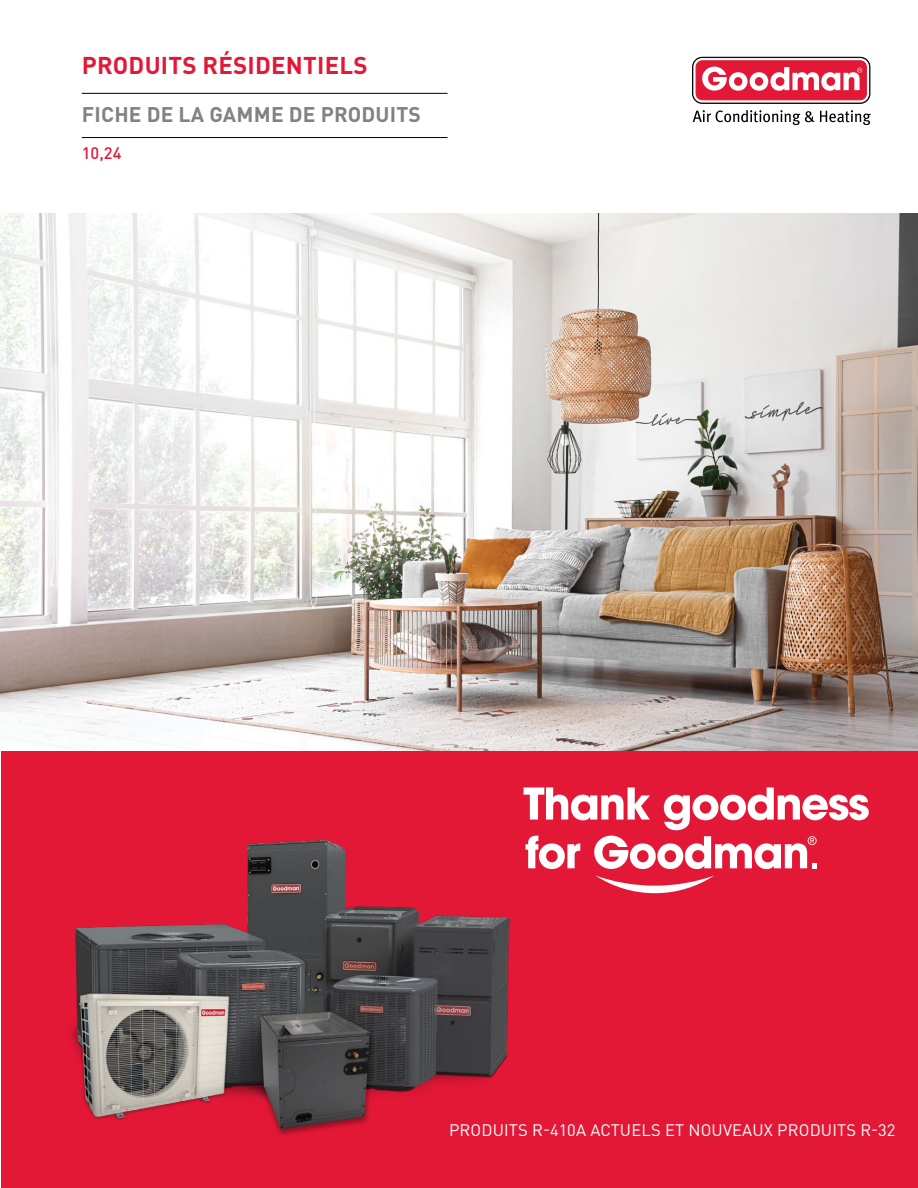
<style>
.page{position:relative;width:918px;height:1188px;background:#fff}
.page>*{position:absolute;margin:0;border:0;box-sizing:border-box;transform-origin:0 0}
.t1{font:700 24px "DIN Pro";letter-spacing:.01em;color:#e31837}
.t2{font:700 21px "DIN Pro";letter-spacing:.01em;color:#808285}
.t3{font:16.5px "DIN Pro";letter-spacing:.01em;color:#fff}
.t4{font:500 16.5px "DIN Pro";color:#e31837}
</style>
<div class="page">
<div style="left:1px;top:750px;width:917px;height:438px;background:#e31837"></div>
<img style="left:1px;top:214px;width:917px;height:536px">
<hr style="left:82px;top:93px;width:366px;height:1px;background:#000">
<hr style="left:82px;top:137px;width:366px;height:1px;background:#000">
<svg style="left:692px;top:57px;width:178px;height:47px"></svg>
<svg style="left:693px;top:110px;width:177px;height:15px"></svg>
<img style="left:71px;top:839px;width:439px;height:297px">
<svg style="left:594px;top:836px;width:223px;height:33px"></svg>
<svg style="left:525px;top:836px;width:55px;height:33px"></svg>
<svg style="left:664px;top:787px;width:205px;height:43px"></svg>
<svg style="left:524px;top:787px;width:126px;height:33px"></svg>
<svg style="left:596px;top:875px;width:118px;height:18px"></svg>
<h1 class="t1" style="left:82px;top:46px;width:287px">PRODUITS RÉSIDENTIELS</h1>
<p class="t2" style="left:82px;top:97px;width:341px">FICHE DE LA GAMME DE PRODUITS</p>
<p class="t4" style="left:82px;top:140px;width:41px">10,24</p>
<p class="t3" style="left:449px;top:1118px;width:448px">PRODUITS R-410A ACTUELS ET NOUVEAUX PRODUITS R-32</p>
</div>
